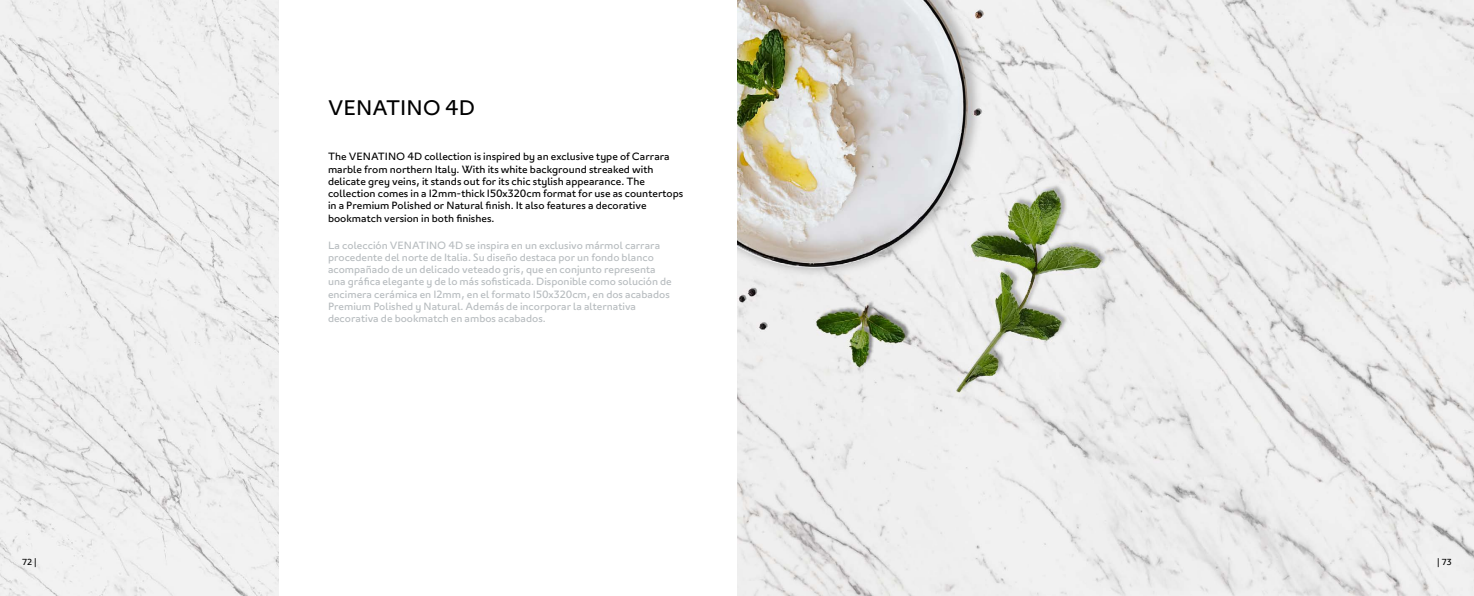
<style>
.page{position:relative;width:1474px;height:596px;background:#fff}
.page>*{position:absolute;margin:0;border:0;box-sizing:border-box;transform-origin:0 0}
.t1{font:21px "London";color:#000}
.t2{font:10.5px/12.2px "London";color:#b7bcbf}
.t3{font:10.5px/12.2px "London";color:#000}
.t4{font:8.75px "London";color:#000}
</style>
<div class="page">
<img style="left:0;top:0;width:278px;height:595px">
<img style="left:737px;top:0;width:736px;height:595px">
<h1 class="t1" style="left:328px;top:94px;width:148px">VENATINO 4D</h1>
<p class="t3" style="left:328px;top:150px;width:357px">The VENATINO 4D collection is inspired by an exclusive type of Carrara marble from northern Italy. With its white background streaked with delicate grey veins, it stands out for its chic stylish appearance. The collection comes in a 12mm-thick 150x320cm format for use as countertops in a Premium Polished or Natural finish. It also features a decorative bookmatch version in both finishes.</p>
<p class="t2" style="left:328px;top:238px;width:345px">La colección VENATINO 4D se inspira en un exclusivo mármol carrara procedente del norte de Italia. Su diseño destaca por un fondo blanco acompañado de un delicado veteado gris, que en conjunto representa una gráfica elegante y de lo más sofisticada. Disponible como solución de encimera cerámica en 12mm, en el formato 150x320cm, en dos acabados Premium Polished y Natural. Además de incorporar la alternativa decorativa de bookmatch en ambos acabados.</p>
<p class="t4" style="left:22px;top:556px;width:16px">72 |</p>
<p class="t4" style="left:1436px;top:556px;width:16px">| 73</p>
</div>
